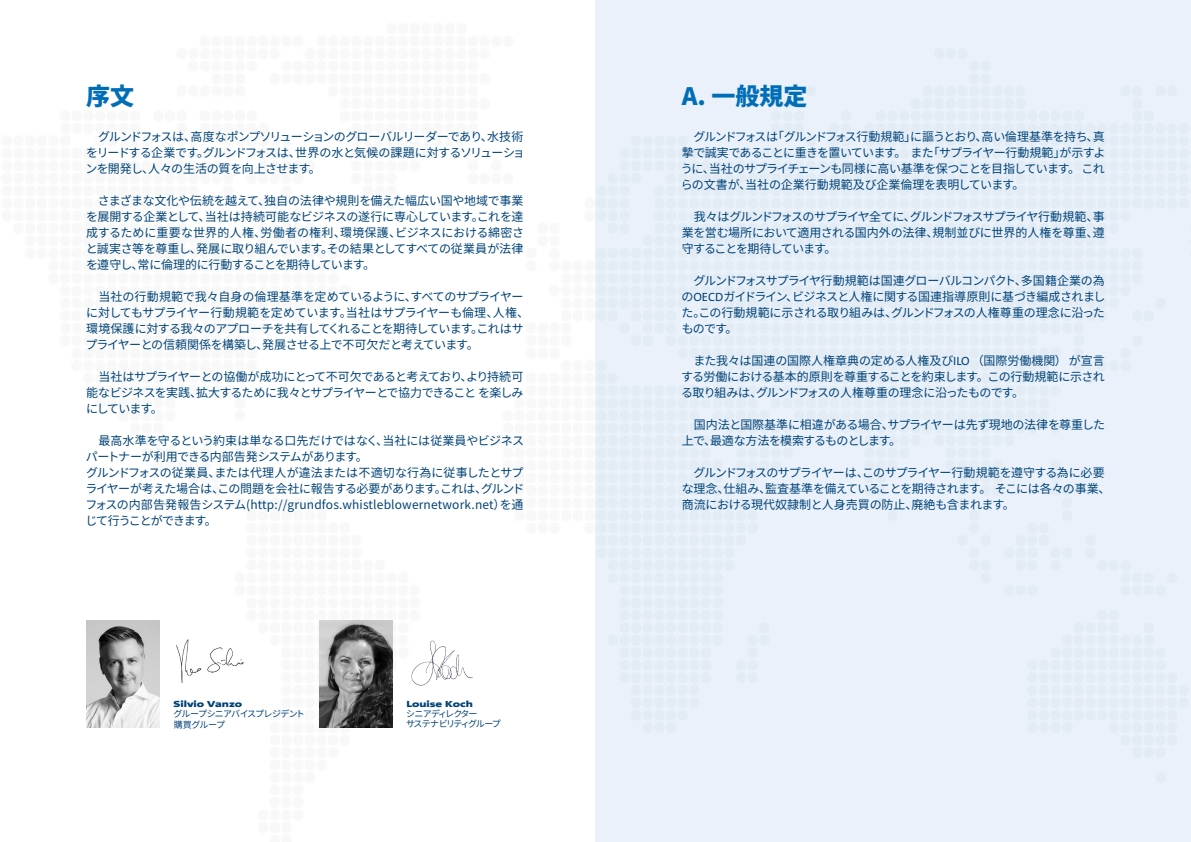
<style>
.page{position:relative;width:1191px;height:842px;background:#fff}
.page>*{position:absolute;margin:0;border:0;box-sizing:border-box;transform-origin:0 0}
.t1{font:900 24px "Noto Sans JP";color:#006eb7}
.t2{font:12px/16px "Noto Sans JP";letter-spacing:-.035em;color:#004377;text-align:justify}
.t3{font:12px/16px "Noto Sans JP";letter-spacing:-.01em;color:#004377}
.t4{font:12px/16px "Noto Sans JP";letter-spacing:-.065em;color:#004377}
.t5{font:9px/11px "Noto Sans JP";letter-spacing:-.09em;color:#004377}
.t6{font:900 9px "Grundfos The Sans Extd";color:#004377}
.t7{font:9px/10.8px "Noto Sans JP";letter-spacing:-.18em;color:#004377}
.s1{font-family:"Grundfos The Sans"}
</style>
<div class="page">
<img style="left:159px;top:16px;width:1032px;height:826px">
<svg style="left:159px;top:139px;width:382px;height:5px"></svg>
<img style="left:319px;top:620px;width:73px;height:108px">
<img style="left:86px;top:620px;width:73px;height:108px">
<img style="left:406px;top:634px;width:76px;height:57px">
<img style="left:174px;top:638px;width:74px;height:44px">
<h1 class="t1" style="left:86px;top:82px;width:49px">序文</h1>
<p class="t4" style="left:86px;top:129px;width:441px">　グルンドフォスは、高度なポンプソリューションのグローバルリーダーであり、水技術をリードする企業です。グルンドフォスは、世界の水と気候の課題に対するソリューションを開発し、人々の生活の質を向上させます。</p>
<p class="t2" style="left:86px;top:193px;width:440px">　さまざまな文化や伝統を越えて、独自の法律や規則を備えた幅広い国や地域で事業を展開する企業として、当社は持続可能なビジネスの遂行に専心しています。これを達成するために重要な世界的人権、労働者の権利、環境保護、ビジネスにおける綿密さと誠実さ等を尊重し、発展に取り組んでいます。その結果としてすべての従業員が法律を遵守し、常に倫理的に行動することを期待しています。</p>
<p class="t2" style="left:86px;top:289px;width:445px;text-align:left">　当社の行動規範で我々自身の倫理基準を定めているように、すべてのサプライヤーに対してもサプライヤー行動規範を定めています。当社はサプライヤーも倫理、人権、環境保護に対する我々のアプローチを共有してくれることを期待しています。これはサプライヤーとの信頼関係を構築し、発展させる上で不可欠だと考えています。</p>
<p class="t2" style="left:86px;top:369px;width:439px">　当社はサプライヤーとの協働が成功にとって不可欠であると考えており、より持続可能なビジネスを実践、拡大するために我々とサプライヤーとで協力できること を楽しみにしています。</p>
<p class="t3" style="left:85px;top:433px;width:440px">　最高水準を守るという約束は単なる口先だけではなく、当社には従業員やビジネスパートナーが利用できる内部告発システムがあります。<br>グルンドフォスの従業員、または代理人が違法または不適切な行為に従事したとサプライヤーが考えた場合は、この問題を会社に報告する必要があります。これは、グルンドフォスの内部告発報告システム(http://grundfos.whistleblowernetwork.net）を通じて行うことができます。</p>
<p class="t6" style="left:173px;top:698px;width:70px">Silvio Vanzo</p>
<p class="t5" style="left:173px;top:708px;width:133px">グループシニアバイスプレジデント購買グループ</p>
<p class="t6" style="left:406px;top:698px;width:68px">Louise Koch</p>
<p class="t7" style="left:406px;top:708px;width:96px">シニアディレクター<br>サステナビリティグループ</p>
<h1 class="t1" style="left:681px;top:82px;width:127px">A. 一般規定</h1>
<p class="t2" style="left:681px;top:129px;width:426px">　グルンドフォスは「グルンドフォス行動規範」に謳うとおり、高い倫理基準を持ち、真摯で誠実であることに重きを置いています。 また「サプライヤー行動規範」が示すように、当社のサプライチェーンも同様に高い基準を保つことを目指しています。 これらの文書が、当社の企業行動規範及び企業倫理を表明しています。</p>
<p class="t2" style="left:681px;top:209px;width:424px">　我々はグルンドフォスのサプライヤ全てに、グルンドフォスサプライヤ行動規範、事業を営む場所において適用される国内外の法律、規制並びに世界的人権を尊重、遵守することを期待しています。</p>
<p class="t2" style="left:681px;top:273px;width:426px">　グルンドフォスサプライヤ行動規範は国連グローバルコンパクト、多国籍企業の為の<span class="s1">OECD</span>ガイドライン、ビジネスと人権に関する国連指導原則に基づき編成されました。この行動規範に示される取り組みは、グルンドフォスの人権尊重の理念に沿ったものです。</p>
<p class="t2" style="left:681px;top:353px;width:425px">　また我々は国連の国際人権章典の定める人権及び<span class="s1">ILO</span> （国際労働機関） が宣言する労働における基本的原則を尊重することを約束します。この行動規範に示される取り組みは、グルンドフォスの人権尊重の理念に沿ったものです。</p>
<p class="t2" style="left:681px;top:417px;width:425px">　国内法と国際基準に相違がある場合、サプライヤーは先ず現地の法律を尊重した上で、最適な方法を模索するものとします。</p>
<p class="t2" style="left:681px;top:465px;width:430px;text-align:left">　グルンドフォスのサプライヤーは、このサプライヤー行動規範を遵守する為に必要な理念、仕組み、監査基準を備えていることを期待されます。 そこには各々の事業、商流における現代奴隷制と人身売買の防止、廃絶も含まれます。</p>
</div>
